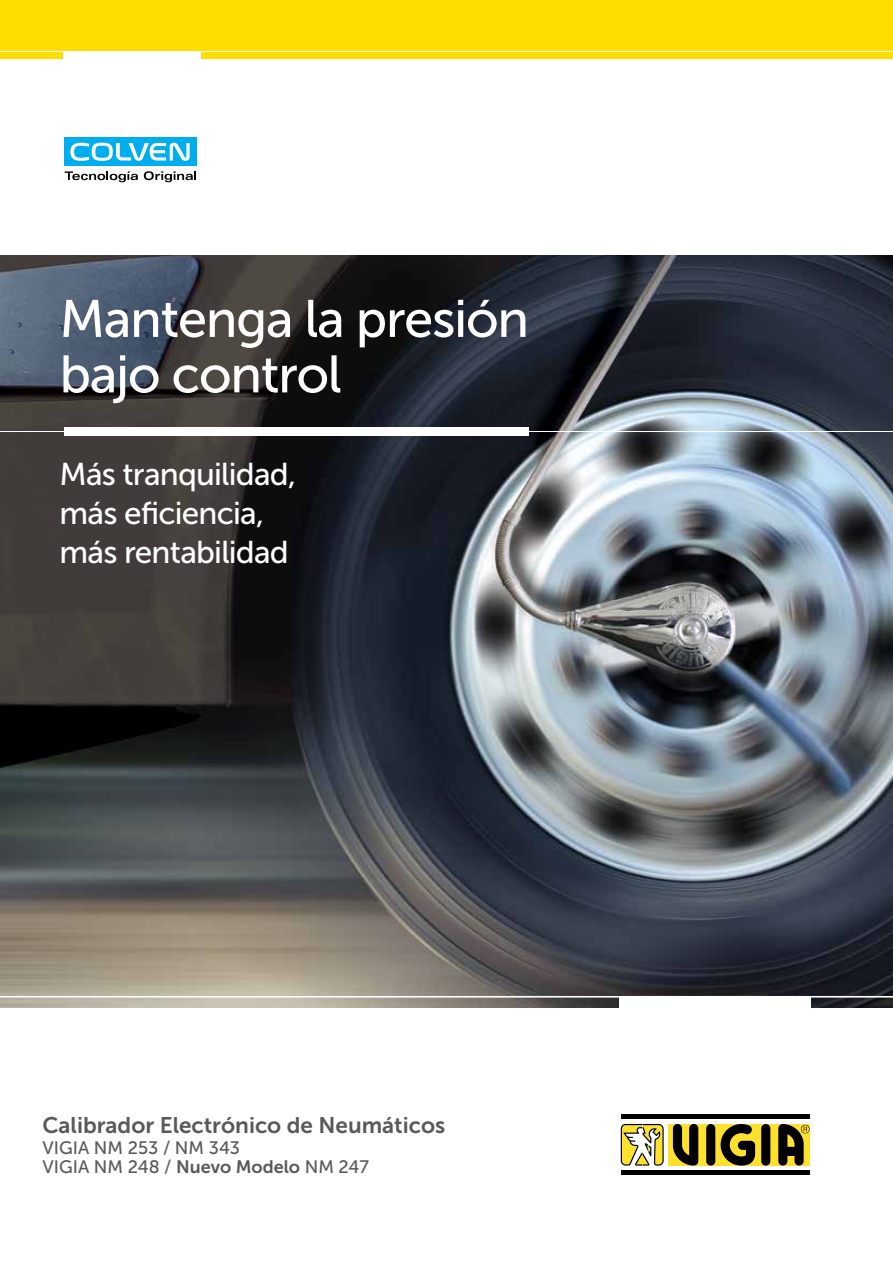
<style>
.page{position:relative;width:893px;height:1263px;background:#fff}
.page>*{position:absolute;margin:0;border:0;box-sizing:border-box;transform-origin:0 0}
.t1{font:52.5px/55.5px "Museo Sans 500";letter-spacing:-.025em;color:#fff}
.t2{font:31.5px/39px "Museo Sans 500";letter-spacing:-.025em;color:#fff}
.t3{font:22.5px "Museo Sans 700";color:#58595b}
.t4{font:18px/19.6px "Museo Sans 500";color:#58595b}
.s1{font-family:"Museo Sans 700"}
</style>
<div class="page">
<img style="left:0;top:255px;width:893px;height:753px">
<div style="left:0;top:0;width:893px;height:60px;background:#fd0"></div>
<svg style="left:65px;top:171px;width:73px;height:11px"></svg>
<svg style="left:144px;top:171px;width:52px;height:11px"></svg>
<div style="left:64px;top:137px;width:133px;height:29px;background:#00aeef"></div>
<svg style="left:70px;top:143px;width:120px;height:18px"></svg>
<div style="left:64px;top:51px;width:137px;height:23px;background:#fff"></div>
<hr style="left:0;top:51px;width:893px;height:1px;background:#fff">
<div style="left:668px;top:1124px;width:142px;height:41px;background:#fee12d"></div>
<div style="left:621px;top:1114px;width:189px;height:5px;background:#000"></div>
<svg style="left:673px;top:1124px;width:137px;height:41px"></svg>
<div style="left:621px;top:1170px;width:189px;height:5px;background:#000"></div>
<svg style="left:621px;top:1124px;width:43px;height:41px"></svg>
<svg style="left:0;top:996px;width:893px;height:1px"></svg>
<div style="left:619px;top:997px;width:192px;height:22px;background:#fff"></div>
<hr style="left:0;top:431px;width:893px;height:1px;background:#fff">
<div style="left:64px;top:428px;width:464px;height:8px;background:#fff"></div>
<h1 class="t1" style="left:60px;top:291px;width:471px">Mantenga la presión bajo control</h1>
<p class="t2" style="left:60px;top:455px;width:238px">Más tranquilidad, más eficiencia, más rentabilidad</p>
<p class="t3" style="left:43px;top:1112px;width:404px">Calibrador Electrónico de Neumáticos</p>
<p class="t4" style="left:43px;top:1138px;width:328px">VIGIA NM 253 / NM 343<br>VIGIA NM 248 / <span class="s1">Nuevo Modelo</span> NM 247</p>
</div>
